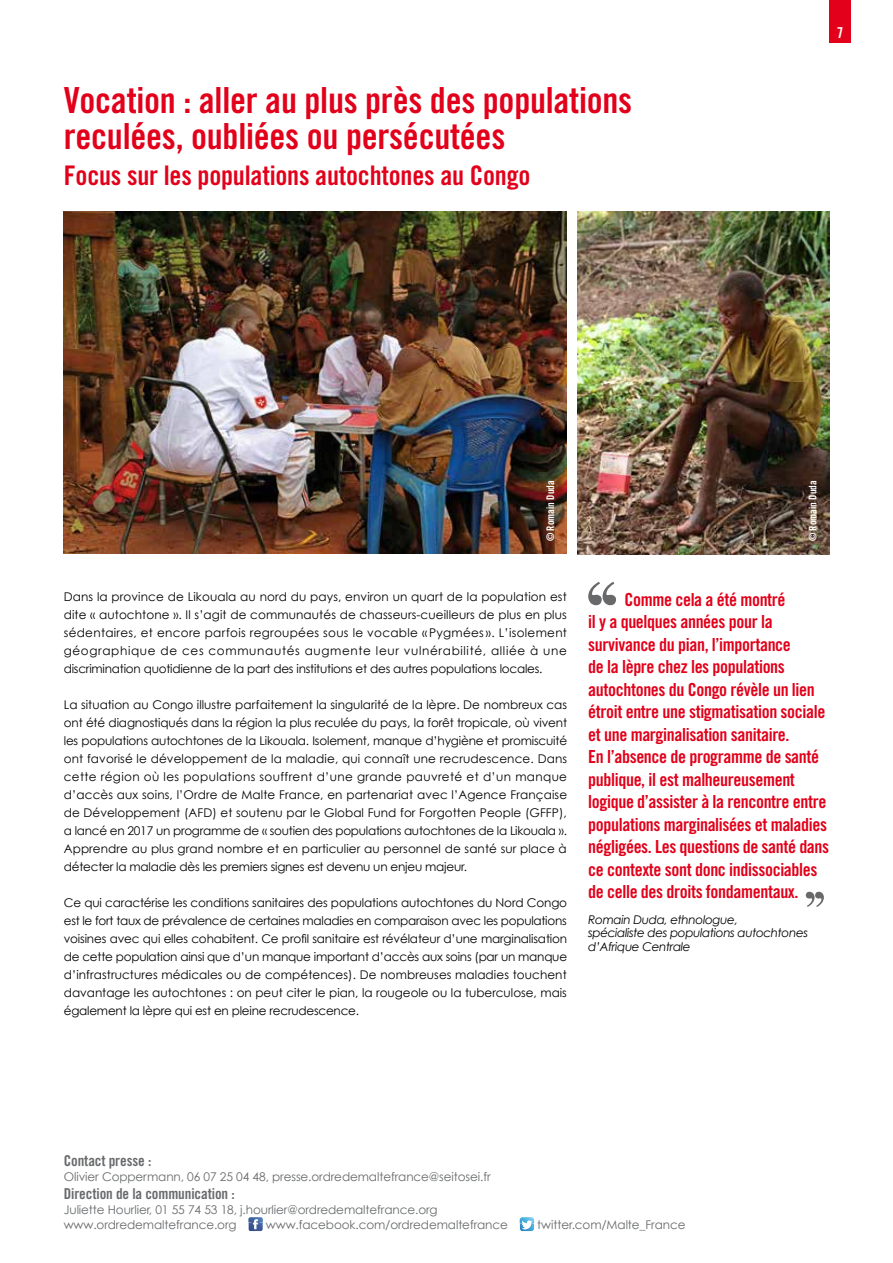
<style>
.page{position:relative;width:893px;height:1263px;background:#fff}
.page>*{position:absolute;margin:0;border:0;box-sizing:border-box;transform-origin:0 0}
.t1{font:36px/36px "Trade Gothic Bold Cond Twenty";letter-spacing:-.005em;color:#e2001a}
.t2{font:27px "Trade Gothic Bold Cond Twenty";letter-spacing:-.005em;color:#e2001a}
.t3{font:18px/22.5px "Trade Gothic Bold Cond Twenty";letter-spacing:-.02em;color:#e2001a}
.t4{font:15px "Trade Gothic Bold Cond Twenty";letter-spacing:-.005em;color:#67696b}
.t5{font:15px "Trade Gothic Bold Cond Twenty";color:#fff}
.t6{font:12px/18px "Century Gothic";letter-spacing:-.02em;color:#000;text-align:justify}
.t7{font:12px/15px "Century Gothic";letter-spacing:-.01em;color:#67696b}
.t8{font:italic 12px/13.5px "Century Gothic";letter-spacing:-.03em;color:#000}
.t9{font:10.5px "Trade Gothic Bold Cond Twenty";color:#fff}
</style>
<div class="page">
<img style="left:248px;top:1217px;width:15px;height:2px">
<svg style="left:248px;top:1219px;width:15px;height:12px"></svg>
<img style="left:520px;top:1217px;width:14px;height:3px">
<svg style="left:520px;top:1220px;width:14px;height:11px"></svg>
<div style="left:829px;top:0;width:21px;height:43px;background:#e2001a"></div>
<img style="left:64px;top:211px;width:503px;height:343px">
<img style="left:578px;top:211px;width:251px;height:343px">
<svg style="left:588px;top:582px;width:28px;height:23px"></svg>
<svg style="left:806px;top:892px;width:18px;height:15px"></svg>
<h1 class="t1" style="left:64px;top:84px;width:570px">Vocation : aller au plus près des populations reculées, oubliées ou persécutées</h1>
<h2 class="t2" style="left:64px;top:164px;width:468px">Focus sur les populations autochtones au Congo</h2>
<p class="t5" style="left:837px;top:27px;width:8px">7</p>
<p class="t9" style="left:546px;top:541px;width:62px;rotate:-90deg">© Romain Duda</p>
<p class="t9" style="left:809px;top:541px;width:62px;rotate:-90deg">© Romain Duda</p>
<p class="t6" style="left:64px;top:588px;width:505px">Dans la province de Likouala au nord du pays, environ un quart de la population est dite « autochtone ». Il s’agit de communautés de chasseurs-cueilleurs de plus en plus sédentaires, et encore parfois regroupées sous le vocable « Pygmées ». L’isolement géographique de ces communautés augmente leur vulnérabilité, alliée à une discrimination quotidienne de la part des institutions et des autres populations locales.</p>
<p class="t6" style="left:64px;top:696px;width:505px">La situation au Congo illustre parfaitement la singularité de la lèpre. De nombreux cas ont été diagnostiqués dans la région la plus reculée du pays, la forêt tropicale, où vivent les populations autochtones de la Likouala. Isolement, manque d’hygiène et promiscuité ont favorisé le développement de la maladie, qui connaît une recrudescence. Dans cette région où les populations souffrent d’une grande pauvreté et d’un manque d’accès aux soins, l’Ordre de Malte France, en partenariat avec l’Agence Française de Développement (AFD) et soutenu par le Global Fund for Forgotten People (GFFP), a lancé en 2017 un programme de « soutien des populations autochtones de la Likouala ».<br>Apprendre au plus grand nombre et en particulier au personnel de santé sur place à détecter la maladie dès les premiers signes est devenu un enjeu majeur.</p>
<p class="t6" style="left:64px;top:894px;width:505px">Ce qui caractérise les conditions sanitaires des populations autochtones du Nord Congo est le fort taux de prévalence de certaines maladies en comparaison avec les populations voisines avec qui elles cohabitent. Ce profil sanitaire est révélateur d’une marginalisation de cette population ainsi que d’un manque important d’accès aux soins (par un manque d’infrastructures médicales ou de compétences). De nombreuses maladies touchent davantage les autochtones : on peut citer le pian, la rougeole ou la tuberculose, mais également la lèpre qui est en pleine recrudescence.</p>
<p class="t3" style="left:588px;top:589px;width:242px;text-indent:36px">Comme cela a été montré<br>il y a quelques années pour la survivance du pian, l’importance<br>de la lèpre chez les populations autochtones du Congo révèle un lien étroit entre une stigmatisation sociale et une marginalisation sanitaire.<br>En l’absence de programme de santé publique, il est malheureusement logique d’assister à la rencontre entre populations marginalisées et maladies négligées. Les questions de santé dans ce contexte sont donc indissociables de celle des droits fondamentaux.</p>
<p class="t8" style="left:588px;top:914px;width:221px">Romain Duda, ethnologue,<br>spécialiste des populations autochtones d’Afrique Centrale</p>
<p class="t4" style="left:64px;top:1155px;width:89px">Contact presse :</p>
<p class="t7" style="left:64px;top:1170px;width:428px">Olivier Coppermann, 06 07 25 04 48, presse.ordredemaltefrance@seitosei.fr</p>
<p class="t4" style="left:64px;top:1188px;width:172px">Direction de la communication :</p>
<p class="t7" style="left:64px;top:1203px;width:375px">Juliette Hourlier, 01 55 74 53 18, j.hourlier@ordredemaltefrance.org www.ordredemaltefrance.org</p>
<p class="t7" style="left:266px;top:1218px;width:244px">www.facebook.com/ordredemaltefrance</p>
<p class="t7" style="left:537px;top:1218px;width:150px">twitter.com/Malte_France</p>
</div>
